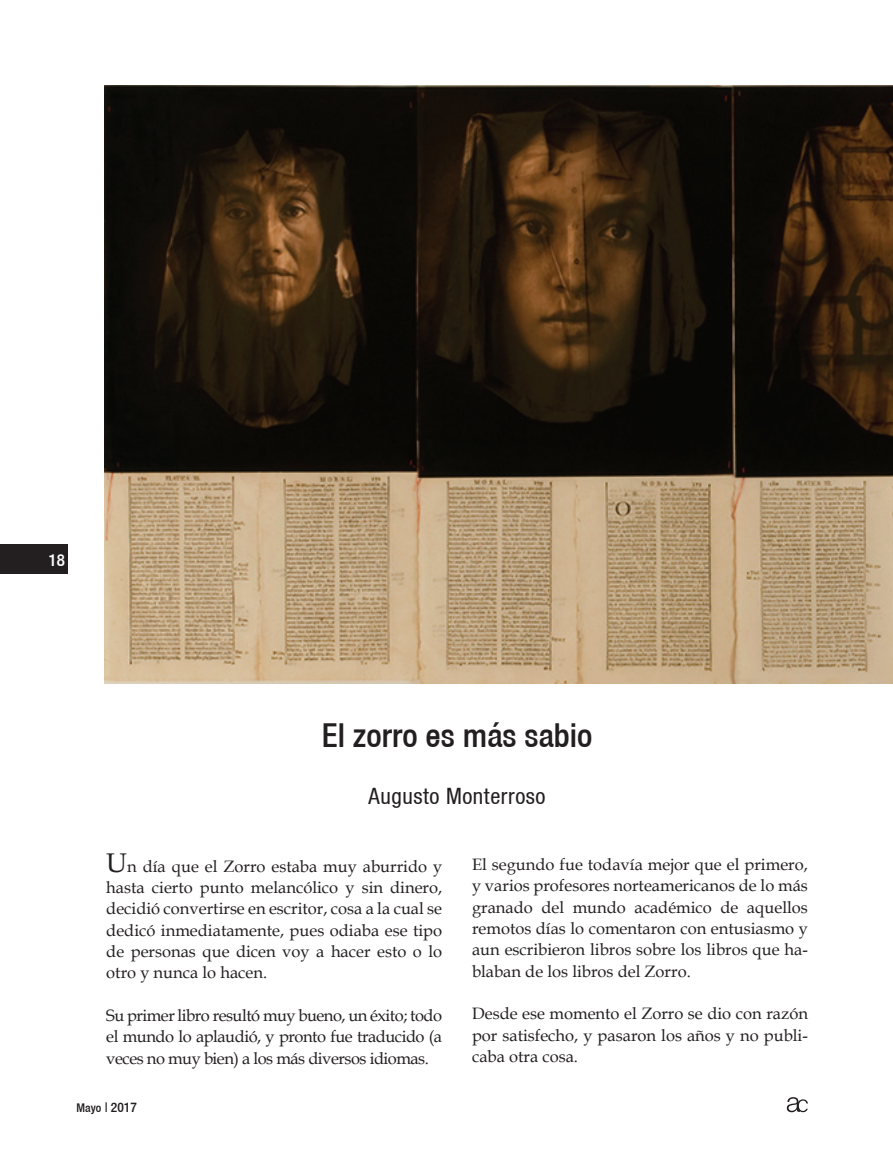
<style>
.page{position:relative;width:893px;height:1149px;background:#fff}
.page>*{position:absolute;margin:0;border:0;box-sizing:border-box;transform-origin:0 0}
.t1{font:500 condensed 33px "Helvetica 67";color:#231f20}
.t2{font:condensed 22.5px "Helvetica 57";letter-spacing:.025em;color:#231f20}
.t3{font:500 condensed 16.95px "Helvetica 67";color:#fff}
.t4{font:16.5px/21.3px "Book Antiqua";color:#231f20;text-align:justify}
.t5{font:500 condensed 13.5px "Helvetica 67";color:#231f20}
.s1{font-size:27px}
.s2{font-size:12px}
</style>
<div class="page">
<div style="left:0;top:544px;width:68px;height:29px;background:#231f20"></div>
<svg style="left:787px;top:1097px;width:21px;height:14px"></svg>
<img style="left:105px;top:85px;width:788px;height:598px">
<p class="t3" style="left:49px;top:549px;width:18px">18</p>
<h1 class="t1" style="left:322px;top:715px;width:272px">El zorro es más sabio</h1>
<h2 class="t2" style="left:369px;top:782px;width:178px">Augusto Monterroso</h2>
<p class="t4" style="left:106px;top:854px;width:337px"><span class="s1">U</span>n día que el Zorro estaba muy aburrido y hasta cierto punto melancólico y sin dinero, decidió convertirse en escritor, cosa a la cual se dedicó inmediatamente, pues odiaba ese tipo de personas que dicen voy a hacer esto o lo otro y nunca lo hacen.</p>
<p class="t4" style="left:106px;top:1003px;width:337px">Su primer libro resultó muy bueno, un éxito; todo el mundo lo aplaudió, y pronto fue traducido (a veces no muy bien) a los más diversos idiomas.</p>
<p class="t5" style="left:77px;top:1098px;width:62px"><span class="s2">Mayo</span> | 2017</p>
<p class="t4" style="left:472px;top:853px;width:337px">El segundo fue todavía mejor que el primero, y varios profesores norteamericanos de lo más granado del mundo académico de aquellos remotos días lo comentaron con entusiasmo y aun escribieron libros sobre los libros que ha&shy;blaban de los libros del Zorro.</p>
<p class="t4" style="left:472px;top:1002px;width:337px">Desde ese momento el Zorro se dio con razón por satisfecho, y pasaron los años y no publi&shy;caba otra cosa.</p>
</div>
